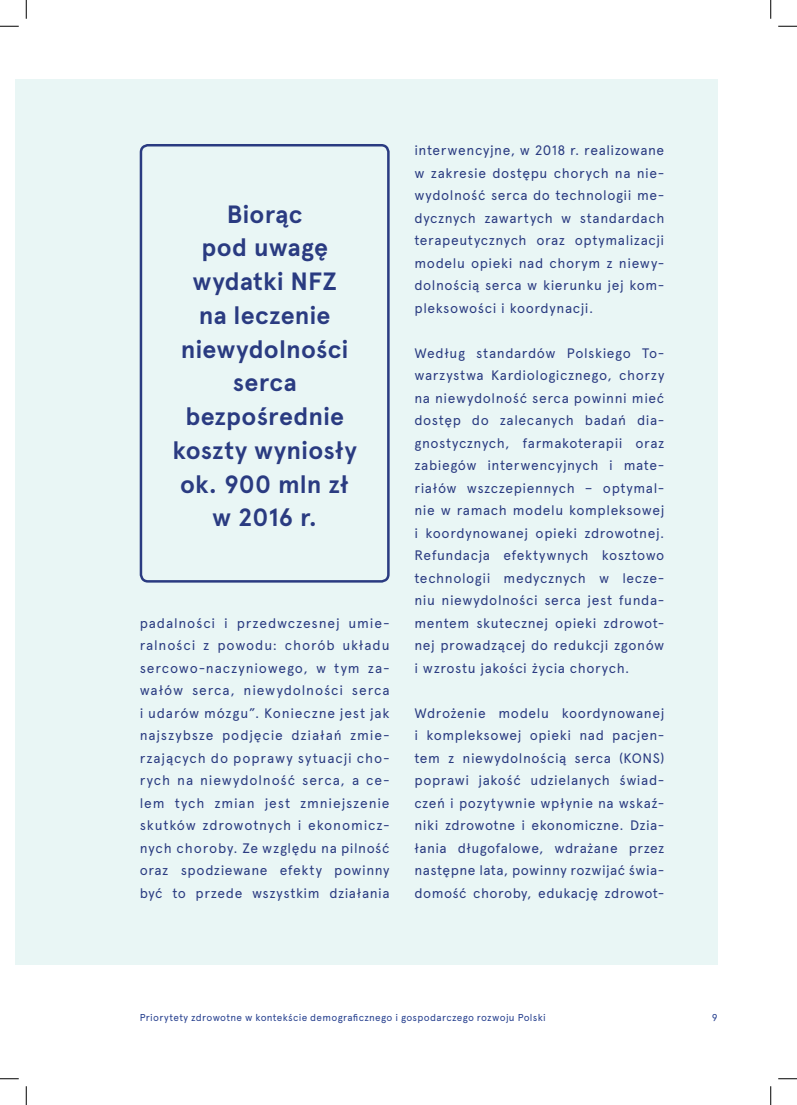
<style>
.page{position:relative;width:797px;height:1105px;background:#fff}
.page>*{position:absolute;margin:0;border:0;box-sizing:border-box;transform-origin:0 0}
.Paragraph_Style_1{font:700 25px/33.8px "Apercu Pro";letter-spacing:.01em;color:#2a3b81;text-align:center}
.Paragraph_Style_1-2{font:13.75px/22.5px "Apercu Pro";letter-spacing:.035em;color:#2a3b81;text-align:justify}
.t1{font:10px "Apercu Pro";letter-spacing:.03em;color:#253f8e}
</style>
<div class="page">
<div style="left:16px;top:79px;width:701px;height:886px;background:#e9f6f5"></div>
<div style="left:140px;top:144px;width:249px;height:439px;border:2px solid #2a3b81;border-radius:7px"></div>
<svg style="left:0;top:25px;width:19px;height:2px"></svg>
<svg style="left:778px;top:25px;width:19px;height:2px"></svg>
<svg style="left:0;top:1078px;width:19px;height:1px"></svg>
<svg style="left:778px;top:1078px;width:19px;height:1px"></svg>
<svg style="left:25px;top:0;width:2px;height:19px"></svg>
<svg style="left:25px;top:1086px;width:2px;height:19px"></svg>
<svg style="left:770px;top:0;width:1px;height:19px"></svg>
<svg style="left:770px;top:1086px;width:1px;height:19px"></svg>
<p class="Paragraph_Style_1" style="left:227px;top:195px;width:77px">Biorąc</p>
<p class="Paragraph_Style_1" style="left:172px;top:229px;width:186px">pod uwagę wydatki NFZ<br>na leczenie niewydolności serca bezpośrednie koszty wyniosły ok. 900 mln zł</p>
<p class="Paragraph_Style_1" style="left:212px;top:499px;width:106px">w 2016 r.</p>
<p class="Paragraph_Style_1-2" style="left:140px;top:610px;width:251px">padalności i przedwczesnej umie&shy;ralności z powodu: chorób układu sercowo-naczyniowego, w tym za&shy;wałów serca, niewydolności serca i udarów mózgu”. Konieczne jest jak najszybsze podjęcie działań zmie&shy;rzających do poprawy sytuacji cho&shy;rych na niewydolność serca, a ce&shy;lem tych zmian jest zmniejszenie skutków zdrowotnych i ekonomicz&shy;nych choroby. Ze względu na pilność oraz spodziewane efekty powinny być to przede wszystkim działania</p>
<p class="Paragraph_Style_1-2" style="left:414px;top:138px;width:251px">interwencyjne, w 2018 r. realizowane w zakresie dostępu chorych na nie&shy;wydolność serca do technologii me&shy;dycznych zawartych w standardach terapeutycznych oraz optymalizacji modelu opieki nad chorym z niewy&shy;dolnością serca w kierunku jej kom&shy;pleksowości i koordynacji.</p>
<p class="Paragraph_Style_1-2" style="left:414px;top:340px;width:251px">Według standardów Polskiego To&shy;warzystwa Kardiologicznego, chorzy na niewydolność serca powinni mieć dostęp do zalecanych badań dia&shy;gnostycznych, farmakoterapii oraz zabiegów interwencyjnych i mate&shy;riałów wszczepiennych – optymal&shy;nie w ramach modelu kompleksowej i koordynowanej opieki zdrowotnej.<br>Refundacja efektywnych kosztowo technologii medycznych w lecze&shy;niu niewydolności serca jest funda&shy;mentem skutecznej opieki zdrowot&shy;nej prowadzącej do redukcji zgonów i wzrostu jakości życia chorych.</p>
<p class="Paragraph_Style_1-2" style="left:414px;top:700px;width:251px">Wdrożenie modelu koordynowanej i kompleksowej opieki nad pacjen&shy;tem z niewydolnością serca (KONS) poprawi jakość udzielanych świad&shy;czeń i pozytywnie wpłynie na wskaź&shy;niki zdrowotne i ekonomiczne. Dzia&shy;łania długofalowe, wdrażane przez następne lata, powinny rozwijać świa&shy;domość choroby, edukację zdrowot-</p>
<p class="t1" style="left:140px;top:1010px;width:407px">Priorytety zdrowotne w kontekście demograficznego i gospodarczego rozwoju Polski</p>
<p class="t1" style="left:711px;top:1010px;width:7px">9</p>
</div>
